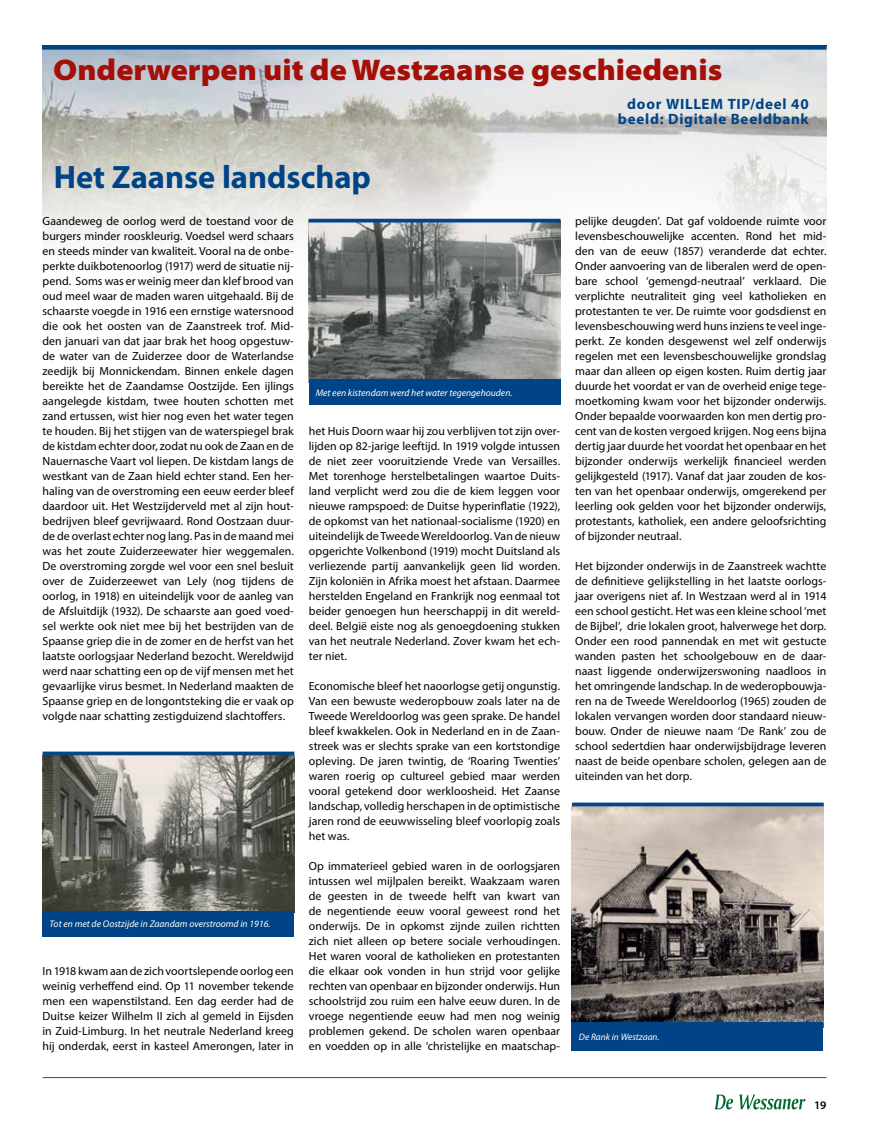
<style>
.page{position:relative;width:869px;height:1134px;background:#fff}
.page>*{position:absolute;margin:0;border:0;box-sizing:border-box;transform-origin:0 0}
.t1{font:700 32.5px "Myriad Pro";color:#004387}
.t2{font:900 semi-expanded 30px "Myriad Pro";color:#a40f08}
.t3{font:700 15px/15px "Myriad Pro";letter-spacing:.05em;color:#004387;text-align:right}
.t4{font:11.88px/15px "Myriad Pro";letter-spacing:.005em;color:#000;text-align:justify}
.t5{font:600 11.62px "Myriad Pro";color:#000}
.t6{font:italic 9.62px "Myriad Pro";color:#fff}
.t7{font:italic 9.38px "Myriad Pro";color:#fff}
</style>
<div class="page">
<svg style="left:714px;top:1094px;width:18px;height:15px"></svg>
<svg style="left:739px;top:1094px;width:66px;height:15px"></svg>
<img style="left:43px;top:50px;width:783px;height:253px">
<div style="left:43px;top:45px;width:783px;height:5px;background:#004387"></div>
<img style="left:43px;top:755px;width:251px;height:156px">
<div style="left:43px;top:911px;width:251px;height:25px;background:#004387"></div>
<svg style="left:43px;top:751px;width:251px;height:4px"></svg>
<img style="left:308px;top:222px;width:252px;height:158px">
<div style="left:308px;top:380px;width:252px;height:25px;background:#004387"></div>
<hr style="left:308px;top:219px;width:252px;height:3px;background:#004387">
<img style="left:571px;top:806px;width:251px;height:216px">
<div style="left:571px;top:1022px;width:251px;height:28px;background:#004387"></div>
<svg style="left:571px;top:802px;width:252px;height:4px"></svg>
<hr style="left:43px;top:1077px;width:783px;height:1px;background:#006833">
<h2 class="t2" style="left:53px;top:53px;width:670px">Onderwerpen uit de Westzaanse geschiedenis</h2>
<p class="t3" style="left:617px;top:96px;width:192px">door WILLEM TIP/deel 40 beeld: Digitale Beeldbank</p>
<h1 class="t1" style="left:54px;top:156px;width:318px">Het Zaanse landschap</h1>
<p class="t4" style="left:43px;top:213px;width:253px">Gaandeweg de oorlog werd de toestand voor de burgers minder rooskleurig. Voedsel werd schaars en steeds minder van kwaliteit. Vooral na de onbe&shy;perkte duikbotenoorlog (1917) werd de situatie nij&shy;pend. Soms was er weinig meer dan klef brood van oud meel waar de maden waren uitgehaald. Bij de schaarste voegde in 1916 een ernstige watersnood die ook het oosten van de Zaanstreek trof. Mid&shy;den januari van dat jaar brak het hoog opgestuw&shy;de water van de Zuiderzee door de Waterlandse zeedijk bij Monnickendam. Binnen enkele dagen bereikte het de Zaandamse Oostzijde. Een ijlings aangelegde kistdam, twee houten schotten met zand ertussen, wist hier nog even het water tegen te houden. Bij het stijgen van de waterspiegel brak de kistdam echter door, zodat nu ook de Zaan en de Nauernasche Vaart vol liepen. De kistdam langs de westkant van de Zaan hield echter stand. Een her&shy;haling van de overstroming een eeuw eerder bleef daardoor uit. Het Westzijderveld met al zijn hout&shy;bedrijven bleef gevrijwaard. Rond Oostzaan duur&shy;de de overlast echter nog lang. Pas in de maand mei was het zoute Zuiderzeewater hier weggemalen.<br>De overstroming zorgde wel voor een snel besluit over de Zuiderzeewet van Lely (nog tijdens de oorlog, in 1918) en uiteindelijk voor de aanleg van de Afsluitdijk (1932). De schaarste aan goed voed&shy;sel werkte ook niet mee bij het bestrijden van de Spaanse griep die in de zomer en de herfst van het laatste oorlogsjaar Nederland bezocht. Wereldwijd werd naar schatting een op de vijf mensen met het gevaarlijke virus besmet. In Nederland maakten de Spaanse griep en de longontsteking die er vaak op volgde naar schatting zestigduizend slachtoffers.</p>
<p class="t6" style="left:50px;top:918px;width:222px">Tot en met de Oostzijde in Zaandam overstroomd in 1916.</p>
<p class="t4" style="left:43px;top:963px;width:253px">In 1918 kwam aan de zich voortslepende oorlog een weinig verheffend eind. Op 11 november tekende men een wapenstilstand. Een dag eerder had de Duitse keizer Wilhelm II zich al gemeld in Eijsden in Zuid-Limburg. In het neutrale Nederland kreeg hij onderdak, eerst in kasteel Amerongen, later in</p>
<p class="t6" style="left:315px;top:387px;width:198px">Met een kistendam werd het water tegengehouden.</p>
<p class="t4" style="left:309px;top:423px;width:253px">het Huis Doorn waar hij zou verblijven tot zijn over&shy;lijden op 82-jarige leeftijd. In 1919 volgde intussen de niet zeer vooruitziende Vrede van Versailles.<br>Met torenhoge herstelbetalingen waartoe Duits&shy;land verplicht werd zou die de kiem leggen voor nieuwe rampspoed: de Duitse hyperinflatie (1922), de opkomst van het nationaal-socialisme (1920) en uiteindelijk de Tweede Wereldoorlog. Van de nieuw opgerichte Volkenbond (1919) mocht Duitsland als verliezende partij aanvankelijk geen lid worden.<br>Zijn koloniën in Afrika moest het afstaan. Daarmee herstelden Engeland en Frankrijk nog eenmaal tot beider genoegen hun heerschappij in dit wereld&shy;deel. België eiste nog als genoegdoening stukken van het neutrale Nederland. Zover kwam het ech&shy;ter niet.</p>
<p class="t4" style="left:309px;top:678px;width:253px">Economische bleef het naoorlogse getij ongunstig.<br>Van een bewuste wederopbouw zoals later na de Tweede Wereldoorlog was geen sprake. De handel bleef kwakkelen. Ook in Nederland en in de Zaan&shy;streek was er slechts sprake van een kortstondige opleving. De jaren twintig, de ‘Roaring Twenties’ waren roerig op cultureel gebied maar werden vooral getekend door werkloosheid. Het Zaanse landschap, volledig herschapen in de optimistische jaren rond de eeuwwisseling bleef voorlopig zoals het was.</p>
<p class="t4" style="left:309px;top:858px;width:253px">Op immaterieel gebied waren in de oorlogsjaren intussen wel mijlpalen bereikt. Waakzaam waren de geesten in de tweede helft van kwart van de negentiende eeuw vooral geweest rond het onderwijs. De in opkomst zijnde zuilen richtten zich niet alleen op betere sociale verhoudingen.<br>Het waren vooral de katholieken en protestanten die elkaar ook vonden in hun strijd voor gelijke rechten van openbaar en bijzonder onderwijs. Hun schoolstrijd zou ruim een halve eeuw duren. In de vroege negentiende eeuw had men nog weinig problemen gekend. De scholen waren openbaar en voedden op in alle ‘christelijke en maatschap-</p>
<p class="t4" style="left:575px;top:213px;width:253px">pelijke deugden’. Dat gaf voldoende ruimte voor levensbeschouwelijke accenten. Rond het mid&shy;den van de eeuw (1857) veranderde dat echter.<br>Onder aanvoering van de liberalen werd de open&shy;bare school ‘gemengd-neutraal’ verklaard. Die verplichte neutraliteit ging veel katholieken en protestanten te ver. De ruimte voor godsdienst en levensbeschouwing werd huns inziens te veel inge&shy;perkt. Ze konden desgewenst wel zelf onderwijs regelen met een levensbeschouwelijke grondslag maar dan alleen op eigen kosten. Ruim dertig jaar duurde het voordat er van de overheid enige tege&shy;moetkoming kwam voor het bijzonder onderwijs.<br>Onder bepaalde voorwaarden kon men dertig pro&shy;cent van de kosten vergoed krijgen. Nog eens bijna dertig jaar duurde het voordat het openbaar en het bijzonder onderwijs werkelijk financieel werden gelijkgesteld (1917). Vanaf dat jaar zouden de kos&shy;ten van het openbaar onderwijs, omgerekend per leerling ook gelden voor het bijzonder onderwijs, protestants, katholiek, een andere geloofsrichting of bijzonder neutraal.</p>
<p class="t4" style="left:575px;top:558px;width:253px">Het bijzonder onderwijs in de Zaanstreek wachtte de definitieve gelijkstelling in het laatste oorlogs&shy;jaar overigens niet af. In Westzaan werd al in 1914 een school gesticht. Het was een kleine school ‘met de Bijbel’, drie lokalen groot, halverwege het dorp.<br>Onder een rood pannendak en met wit gestucte wanden pasten het schoolgebouw en de daar&shy;naast liggende onderwijzerswoning naadloos in het omringende landschap. In de wederopbouwja&shy;ren na de Tweede Wereldoorlog (1965) zouden de lokalen vervangen worden door standaard nieuw&shy;bouw. Onder de nieuwe naam ‘De Rank’ zou de school sedertdien haar onderwijsbijdrage leveren naast de beide openbare scholen, gelegen aan de uiteinden van het dorp.</p>
<p class="t7" style="left:578px;top:1031px;width:82px">De Rank in Westzaan.</p>
<p class="t5" style="left:813px;top:1099px;width:14px">19</p>
</div>
